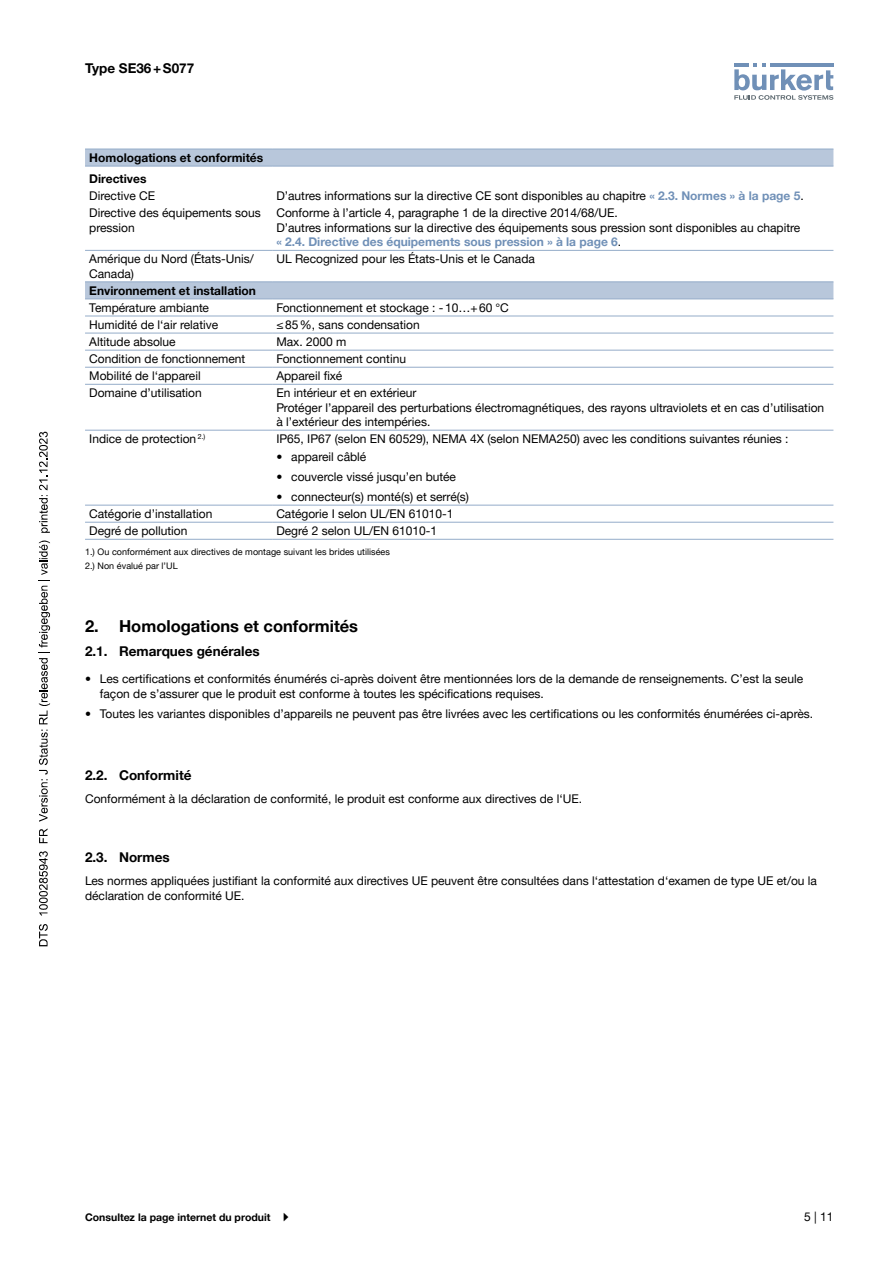
<style>
.page{position:relative;width:893px;height:1263px;background:#fff}
.page>*{position:absolute;margin:0;border:0;box-sizing:border-box;transform-origin:0 0}
.t1{font:700 16.5px "Helvetica Neue LTW1 G";color:#000}
.t2{font:700 13.5px "Helvetica Neue LTW1 G";color:#000}
.t3{font:12px/14.4px "Helvetica Neue LTW1 G";color:#000}
.t4{font:700 12px/21.3px "Helvetica Neue LTW1 G";color:#000}
.t5{font:700 10.5px "Helvetica Neue LTW1 G";color:#000}
.t6{font:9px/13.5px "Helvetica Neue LTW1 G";letter-spacing:.005em;color:#000}
.s1{font-weight:700;color:#7090b7}
</style>
<div class="page">
<svg style="left:734px;top:63px;width:99px;height:37px"></svg>
<svg style="left:85px;top:150px;width:748px;height:149px"></svg>
<hr style="left:85px;top:350px;width:187px;height:1px;background:#94acc9">
<hr style="left:272px;top:350px;width:561px;height:1px;background:#94acc9">
<hr style="left:85px;top:333px;width:187px;height:1px;background:#94acc9">
<hr style="left:272px;top:333px;width:561px;height:1px;background:#94acc9">
<hr style="left:85px;top:367px;width:187px;height:1px;background:#94acc9">
<hr style="left:272px;top:367px;width:561px;height:1px;background:#94acc9">
<hr style="left:85px;top:384px;width:187px;height:1px;background:#94acc9">
<hr style="left:272px;top:384px;width:561px;height:1px;background:#94acc9">
<hr style="left:85px;top:522px;width:187px;height:1px;background:#94acc9">
<hr style="left:272px;top:522px;width:561px;height:1px;background:#94acc9">
<hr style="left:85px;top:539px;width:187px;height:1px;background:#94acc9">
<hr style="left:85px;top:166px;width:187px;height:1px;background:#94acc9">
<hr style="left:272px;top:166px;width:561px;height:1px;background:#94acc9">
<hr style="left:85px;top:149px;width:187px;height:1px;background:#94acc9">
<hr style="left:272px;top:149px;width:561px;height:1px;background:#94acc9">
<hr style="left:85px;top:299px;width:187px;height:1px;background:#94acc9">
<hr style="left:272px;top:299px;width:561px;height:1px;background:#94acc9">
<hr style="left:85px;top:316px;width:187px;height:1px;background:#94acc9">
<hr style="left:272px;top:316px;width:561px;height:1px;background:#94acc9">
<hr style="left:272px;top:539px;width:561px;height:1px;background:#94acc9">
<hr style="left:85px;top:430px;width:187px;height:1px;background:#94acc9">
<hr style="left:272px;top:430px;width:561px;height:1px;background:#94acc9">
<hr style="left:85px;top:505px;width:187px;height:1px;background:#94acc9">
<hr style="left:272px;top:505px;width:561px;height:1px;background:#94acc9">
<hr style="left:85px;top:250px;width:187px;height:1px;background:#94acc9">
<hr style="left:272px;top:250px;width:561px;height:1px;background:#94acc9">
<hr style="left:85px;top:282px;width:187px;height:1px;background:#94acc9">
<hr style="left:272px;top:282px;width:561px;height:1px;background:#94acc9">
<svg style="left:39px;top:924px;width:9px;height:22px"></svg>
<svg style="left:39px;top:851px;width:9px;height:64px"></svg>
<svg style="left:39px;top:828px;width:9px;height:15px"></svg>
<svg style="left:39px;top:540px;width:11px;height:282px"></svg>
<svg style="left:39px;top:432px;width:11px;height:101px"></svg>
<p class="t2" style="left:85px;top:60px;width:111px">Type SE36+S077</p>
<p class="t4" style="left:89px;top:147px;width:175px">Homologations et conformités<br>Directives</p>
<p class="t3" style="left:89px;top:189px;width:68px">Directive CE</p>
<p class="t3" style="left:276px;top:189px;width:529px">D’autres informations sur la directive CE sont disponibles au chapitre <span class="s1">« 2.3. Normes » à la page 5</span>.</p>
<p class="t3" style="left:89px;top:206px;width:173px">Directive des équipements sous pression</p>
<p class="t3" style="left:276px;top:206px;width:525px">Conforme à l’article 4, paragraphe 1 de la directive 2014/68/UE.<br>D’autres informations sur la directive des équipements sous pression sont disponibles au chapitre <span class="s1">« 2.4. Directive des équipements sous pression » à la page 6</span>.</p>
<p class="t3" style="left:89px;top:252px;width:166px">Amérique du Nord (États-Unis/<br>Canada)</p>
<p class="t3" style="left:276px;top:252px;width:260px">UL Recognized pour les États-Unis et le Canada</p>
<p class="t4" style="left:89px;top:280px;width:168px">Environnement et installation</p>
<p class="t3" style="left:89px;top:300px;width:121px">Température ambiante</p>
<p class="t3" style="left:276px;top:300px;width:234px">Fonctionnement et stockage : -10…+60 °C</p>
<p class="t3" style="left:89px;top:317px;width:130px">Humidité de l‘air relative</p>
<p class="t3" style="left:276px;top:317px;width:145px">≤85%, sans condensation</p>
<p class="t3" style="left:89px;top:334px;width:88px">Altitude absolue</p>
<p class="t3" style="left:276px;top:334px;width:72px">Max. 2000 m</p>
<p class="t3" style="left:89px;top:351px;width:158px">Condition de fonctionnement</p>
<p class="t3" style="left:276px;top:351px;width:131px">Fonctionnement continu</p>
<p class="t3" style="left:89px;top:368px;width:113px">Mobilité de l‘appareil</p>
<p class="t3" style="left:276px;top:368px;width:67px">Appareil fixé</p>
<p class="t3" style="left:89px;top:386px;width:114px">Domaine d’utilisation</p>
<p class="t3" style="left:276px;top:386px;width:549px">En intérieur et en extérieur<br>Protéger l’appareil des perturbations électromagnétiques, des rayons ultraviolets et en cas d’utilisation à l’extérieur des intempéries.</p>
<p class="t3" style="left:89px;top:431px;width:118px">Indice de protection <sup>2.)</sup></p>
<p class="t3" style="left:276px;top:431px;width:514px">IP65, IP67 (selon EN 60529), NEMA 4X (selon NEMA250) avec les conditions suivantes réunies :</p>
<p class="t3" style="left:276px;top:449px;width:91px">• appareil câblé</p>
<p class="t3" style="left:276px;top:469px;width:181px">• couvercle vissé jusqu’en butée</p>
<p class="t3" style="left:276px;top:489px;width:194px">• connecteur(s) monté(s) et serré(s)</p>
<p class="t3" style="left:89px;top:506px;width:125px">Catégorie d’installation</p>
<p class="t3" style="left:276px;top:506px;width:179px">Catégorie I selon UL/EN 61010‑1</p>
<p class="t3" style="left:89px;top:523px;width:100px">Degré de pollution</p>
<p class="t3" style="left:276px;top:523px;width:162px">Degré 2 selon UL/EN 61010‑1</p>
<p class="t6" style="left:85px;top:545px;width:306px">1.) Ou conformément aux directives de montage suivant les brides utilisées<br>2.) Non évalué par l’UL</p>
<h1 class="t1" style="left:85px;top:615px;width:275px">2. Homologations et conformités</h1>
<p class="t2" style="left:85px;top:643px;width:176px">2.1. Remarques générales</p>
<p class="t3" style="left:100px;top:670px;width:705px;line-height:15.8px;text-indent:-15px">• Les certifications et conformités énumérés ci-après doivent être mentionnées lors de la demande de renseignements. C’est la seule façon de s’assurer que le produit est conforme à toutes les spécifications requises.</p>
<p class="t3" style="left:85px;top:707px;width:730px">• Toutes les variantes disponibles d’appareils ne peuvent pas être livrées avec les certifications ou les conformités énumérées ci-après.</p>
<p class="t2" style="left:85px;top:767px;width:108px">2.2. Conformité</p>
<p class="t3" style="left:85px;top:791px;width:499px">Conformément à la déclaration de conformité, le produit est conforme aux directives de l‘UE.</p>
<p class="t2" style="left:85px;top:849px;width:86px">2.3. Normes</p>
<p class="t3" style="left:85px;top:874px;width:733px">Les normes appliquées justifiant la conformité aux directives UE peuvent être consultées dans l‘attestation d‘examen de type UE et/ou la déclaration de conformité UE.</p>
<p class="t5" style="left:85px;top:1211px;width:187px">Consultez la page internet du produit</p>
<p class="t3" style="left:804px;top:1209px;width:31px">5 | 11</p>
</div>
